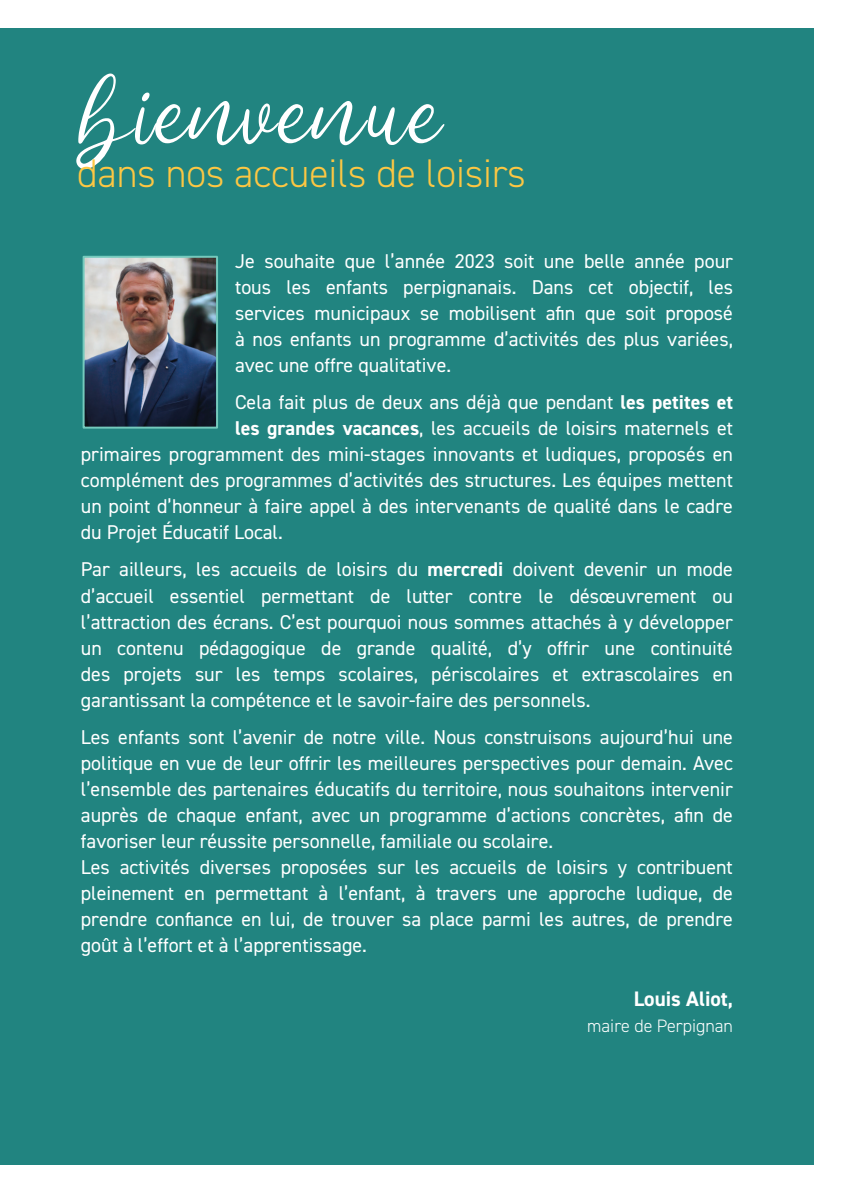
<style>
.page{position:relative;width:842px;height:1191px;background:#fff}
.page>*{position:absolute;margin:0;border:0;box-sizing:border-box;transform-origin:0 0}
.t1{font:116px "Bluehonest Demo Version";letter-spacing:.03em;color:#fff}
.t2{font:300 40px "DIN2014";color:#fdc743}
.t3{font:700 21px "DIN2014";color:#fff}
.t4{font:20px/26px "DIN2014";color:#fff;text-align:justify}
.t5{font:300 18px "DIN2014";color:#fff}
.s1{font-weight:700}
.s2{font-size:20px}
</style>
<div class="page">
<div style="left:0;top:28px;width:814px;height:1136px;background:#218480"></div>
<img style="left:86px;top:259px;width:129px;height:166px">
<div style="left:83px;top:256px;width:135px;height:172px;border:2px solid #74cabd"></div>
<p class="t1" style="left:79px;top:67px;width:364px">bienvenue</p>
<p class="t2" style="left:77px;top:149px;width:450px">dans nos accueils de loisirs</p>
<p class="t4" style="left:235px;top:247px;width:499px">Je souhaite que l’année 2023 soit une belle année pour tous les enfants perpignanais. Dans cet objectif, les services municipaux se mobilisent afin que soit proposé à nos enfants un programme d’activités des plus variées, avec une offre qualitative.</p>
<p class="t4" style="left:235px;top:389px;width:499px">Cela fait plus de deux ans déjà que pendant <span class="s1">les petites et</span></p>
<p class="t4" style="left:235px;top:415px;width:499px"><span class="s1">les grandes vacances</span>, les accueils de loisirs maternels et</p>
<p class="t4" style="left:81px;top:441px;width:654px">primaires programment des mini-stages innovants et ludiques, proposés en</p>
<p class="t4" style="left:81px;top:467px;width:654px">complément des programmes d’activités des structures. Les équipes mettent</p>
<p class="t4" style="left:81px;top:493px;width:654px">un point d’honneur à faire appel à des intervenants de qualité dans le cadre</p>
<p class="t4" style="left:81px;top:519px;width:203px">du Projet Éducatif Local.</p>
<p class="t4" style="left:81px;top:556px;width:654px">Par ailleurs, les accueils de loisirs du <span class="s1">mercredi</span> doivent devenir un mode d’accueil essentiel permettant de lutter contre le désœuvrement ou l’attraction des écrans. C’est pourquoi nous sommes attachés à y développer un contenu pédagogique de grande qualité, d’y offrir une continuité des projets sur les temps scolaires, périscolaires et extrascolaires en garantissant la compétence et le savoir-faire des personnels.</p>
<p class="t4" style="left:81px;top:723px;width:654px">Les enfants sont l’avenir de notre ville. Nous construisons aujourd’hui une politique en vue de leur offrir les meilleures perspectives pour demain. Avec l’ensemble des partenaires éducatifs du territoire, nous souhaitons intervenir auprès de chaque enfant, avec un programme d’actions concrètes, afin de favoriser leur réussite personnelle, familiale ou scolaire.</p>
<p class="t4" style="left:81px;top:853px;width:654px">Les activités diverses proposées sur les accueils de loisirs y contribuent pleinement en permettant à l’enfant, à travers une approche ludique, de prendre confiance en lui, de trouver sa place parmi les autres, de prendre goût à l’effort et à l’apprentissage.</p>
<p class="t3" style="left:634px;top:985px;width:101px">Louis Aliot<span class="s2">,</span></p>
<p class="t5" style="left:587px;top:1015px;width:147px">maire de Perpignan</p>
</div>
